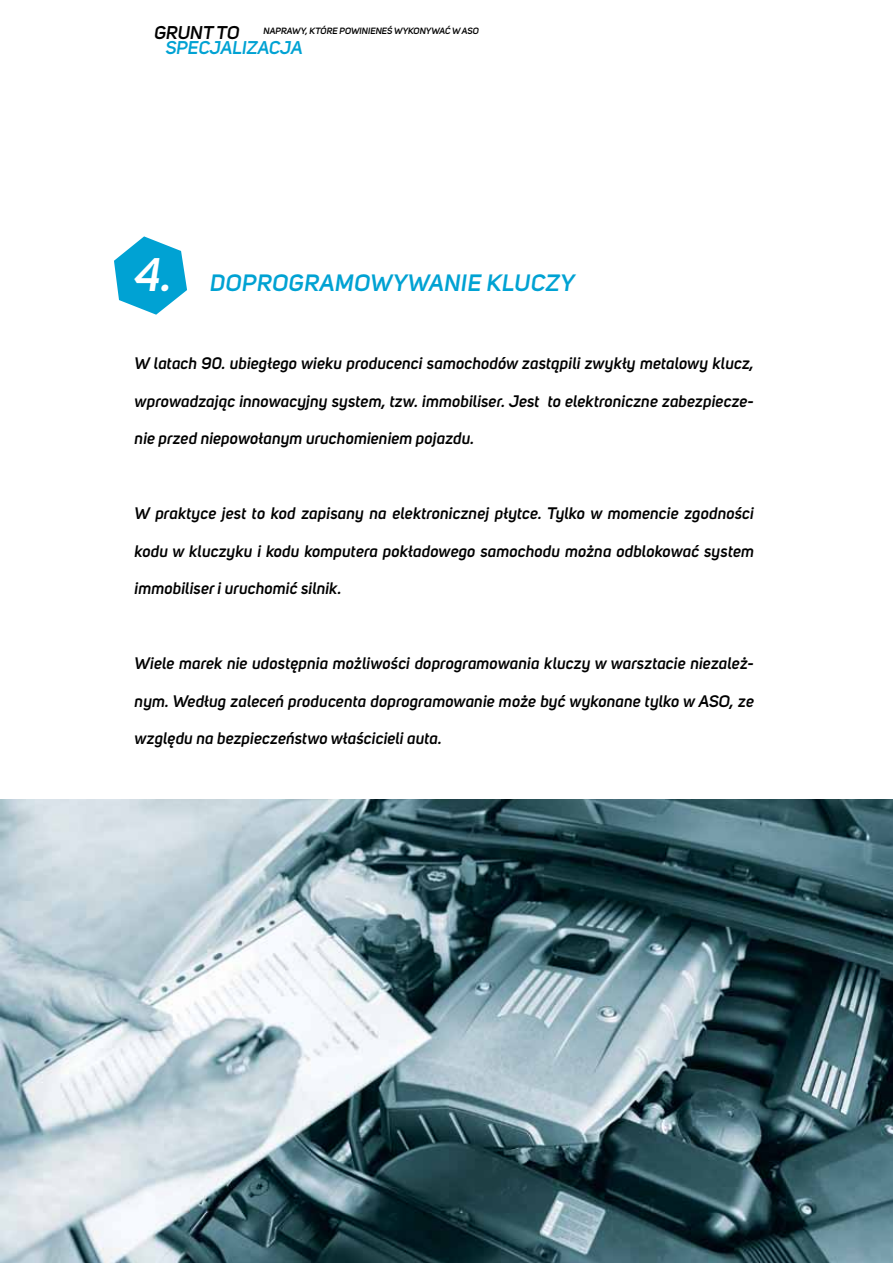
<style>
.page{position:relative;width:893px;height:1263px;background:#fff}
.page>*{position:absolute;margin:0;border:0;box-sizing:border-box;transform-origin:0 0}
.t1{font:italic 600 23.4px "Uni Sans";color:#00a2d3}
.t2{font:italic 600 18.3px "Uni Sans";color:#00a2d3}
.t3{font:italic 600 18.3px "Uni Sans";color:#000}
.t4{font:italic 600 16.5px "Uni Sans";color:#000}
.t5{font:italic 600 9px "Uni Sans";color:#000}
.s1{font-size:46.5px;color:#fff}
</style>
<div class="page">
<svg style="left:114px;top:236px;width:73px;height:79px"></svg>
<img style="left:0;top:799px;width:893px;height:464px">
<p class="t3" style="left:154px;top:22px;width:86px">GRUNT TO</p>
<p class="t2" style="left:166px;top:37px;width:139px">SPECJALIZACJA</p>
<p class="t5" style="left:264px;top:26px;width:217px">NAPRAWY, KTÓRE POWINIENEŚ WYKONYWAĆ W ASO</p>
<h1 class="t1" style="left:135px;top:269px;width:109px"><span class="s1">4.</span> Doprogramowywanie</h1>
<h1 class="t1" style="left:487px;top:269px;width:16px">kluczy</h1>
<p class="t4" style="left:135px;top:354px;width:621px">W latach 90. ubiegłego wieku producenci samochodów zastąpili zwykły metalowy klucz,</p>
<p class="t4" style="left:135px;top:391px;width:621px">wprowadzając innowacyjny system, tzw. immobiliser. Jest to elektroniczne zabezpiecze-</p>
<p class="t4" style="left:135px;top:429px;width:341px">nie przed niepowołanym uruchomieniem pojazdu.</p>
<p class="t4" style="left:135px;top:504px;width:621px">W praktyce jest to kod zapisany na elektronicznej płytce. Tylko w momencie zgodności</p>
<p class="t4" style="left:135px;top:541px;width:621px">kodu w kluczyku i kodu komputera pokładowego samochodu można odblokować system</p>
<p class="t4" style="left:135px;top:579px;width:208px">immobiliser i uruchomić silnik.</p>
<p class="t4" style="left:135px;top:654px;width:621px">Wiele marek nie udostępnia możliwości doprogramowania kluczy w warsztacie niezależ-</p>
<p class="t4" style="left:135px;top:691px;width:621px">nym. Według zaleceń producenta doprogramowanie może być wykonane tylko w ASO, ze</p>
<p class="t4" style="left:135px;top:729px;width:309px">względu na bezpieczeństwo właścicieli auta.</p>
</div>
